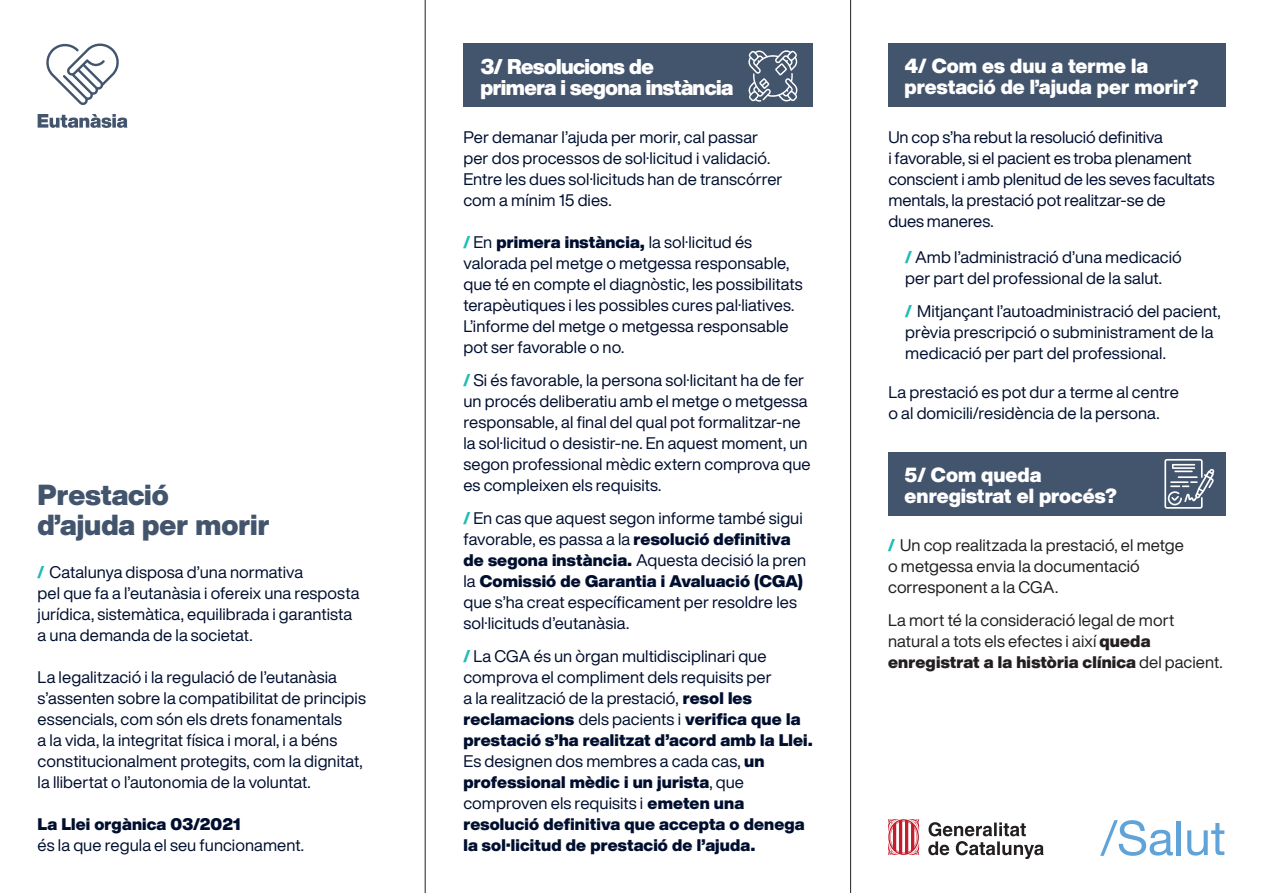
<style>
.page{position:relative;width:1263px;height:893px;background:#fff}
.page>*{position:absolute;margin:0;border:0;box-sizing:border-box;transform-origin:0 0}
.t1{font:900 28.5px "Helvetica Now Display";color:#43546d}
.t2{font:900 21px "Helvetica Now Display";letter-spacing:-.025em;color:#fff}
.t3{font:900 20.1px/21px "Helvetica Now Display";color:#fff}
.CAT_TEXT{font:16.5px/21px "Helvetica Now Display";letter-spacing:.005em;color:#000f2f}
.CAT_TEXT-2{font:900 16.5px/21px "Helvetica Now Display";letter-spacing:.01em;color:#000f2f}
.CAT_TEXT-3{font:16.5px/21px "Helvetica Now Display";letter-spacing:-.005em;color:#020e31}
.CAT_TEXT-4{font:16.5px "Helvetica Now Display";letter-spacing:.005em;color:#231f20}
.CAT_TEXT-5{font:900 16.5px "Helvetica Now Display";letter-spacing:.01em;color:#231f20}
.s1{font-family:"Helvetica Neue LT Std";font-weight:800;color:#1dbcb6}
.s2{font-weight:900}
.s3{font-weight:400}
</style>
<div class="page">
<div style="left:463px;top:43px;width:350px;height:64px;background:#43546d"></div>
<div style="left:888px;top:43px;width:337px;height:64px;background:#43546d"></div>
<div style="left:888px;top:452px;width:337px;height:64px;background:#43546d"></div>
<svg style="left:46px;top:43px;width:73px;height:62px"></svg>
<svg style="left:38px;top:114px;width:89px;height:14px"></svg>
<svg style="left:928px;top:822px;width:116px;height:37px"></svg>
<svg style="left:888px;top:819px;width:31px;height:36px"></svg>
<svg style="left:1100px;top:820px;width:73px;height:36px"></svg>
<hr style="left:1177px;top:821px;width:4px;height:34px;background:#60a3d8">
<svg style="left:1187px;top:823px;width:37px;height:33px"></svg>
<svg style="left:1164px;top:459px;width:50px;height:50px"></svg>
<svg style="left:748px;top:50px;width:49px;height:52px"></svg>
<hr style="left:425px;top:0;width:1px;height:893px;background:#231f20">
<hr style="left:850px;top:0;width:1px;height:893px;background:#231f20">
<p class="t3" style="left:904px;top:56px;width:295px">4/ Com es duu a terme la prestació de l’ajuda per morir?</p>
<p class="CAT_TEXT-3" style="left:888px;top:127px;width:276px">Un cop s’ha rebut la resolució definitiva</p>
<p class="CAT_TEXT-3" style="left:888px;top:148px;width:328px">i favorable, si el pacient es troba plenament conscient i amb plenitud de les seves facultats mentals, la prestació pot realitzar-se de</p>
<p class="CAT_TEXT-3" style="left:888px;top:211px;width:107px">dues maneres.</p>
<p class="CAT_TEXT" style="left:905px;top:247px;width:278px"><span class="s1">/</span> Amb l’administració d’una medicació</p>
<p class="CAT_TEXT" style="left:905px;top:268px;width:258px">per part del professional de la salut.</p>
<p class="CAT_TEXT" style="left:905px;top:301px;width:317px"><span class="s1">/</span> Mitjançant l’autoadministració del pacient, prèvia prescripció o subministrament de la medicació per part del professional.</p>
<p class="t2" style="left:480px;top:52px;width:175px">3/ Resolucions de</p>
<p class="t2" style="left:480px;top:73px;width:254px">primera i segona instància</p>
<p class="CAT_TEXT" style="left:463px;top:127px;width:296px">Per demanar l’ajuda per morir, cal passar</p>
<p class="CAT_TEXT" style="left:463px;top:148px;width:308px">per dos processos de sol·licitud i validació.</p>
<p class="CAT_TEXT" style="left:463px;top:169px;width:321px">Entre les dues sol·licituds han de transcórrer com a mínim 15 dies.</p>
<p class="CAT_TEXT" style="left:463px;top:232px;width:290px"><span class="s1">/</span> En <span class="s2">primera instància,</span> la sol·licitud és</p>
<p class="CAT_TEXT" style="left:463px;top:253px;width:341px">valorada pel metge o metgessa responsable, que té en compte el diagnòstic, les possibilitats terapèutiques i les possibles cures pal·liatives.</p>
<p class="CAT_TEXT" style="left:463px;top:316px;width:327px">L’informe del metge o metgessa responsable pot ser favorable o no.</p>
<p class="CAT_TEXT" style="left:463px;top:370px;width:349px"><span class="s1">/</span> Si és favorable, la persona sol·licitant ha de fer un procés deliberatiu amb el metge o metgessa responsable, al final del qual pot formalitzar-ne la sol·licitud o desistir-ne. En aquest moment, un segon professional mèdic extern comprova que es compleixen els requisits.</p>
<p class="CAT_TEXT" style="left:463px;top:508px;width:344px"><span class="s1">/</span> En cas que aquest segon informe també sigui favorable, es passa a la <span class="s2">resolució definitiva de segona instància.</span> Aquesta decisió la pren la <span class="s2">Comissió de Garantia i Avaluació (CGA) </span>que s’ha creat específicament per resoldre les sol·licituds d’eutanàsia.</p>
<p class="CAT_TEXT" style="left:463px;top:646px;width:305px"><span class="s1">/</span> La CGA és un òrgan multidisciplinari que</p>
<p class="CAT_TEXT" style="left:463px;top:667px;width:310px">comprova el compliment dels requisits per</p>
<p class="CAT_TEXT" style="left:463px;top:688px;width:290px">a la realització de la prestació, <span class="s2">resol les</span></p>
<p class="CAT_TEXT-2" style="left:463px;top:709px;width:351px">reclamacions <span class="s3">dels pacients i</span> verifica que la prestació s’ha realitzat d’acord amb la Llei.<br><span class="s3">Es designen dos membres a cada cas,</span> un</p>
<p class="CAT_TEXT-2" style="left:463px;top:772px;width:282px">professional mèdic i un jurista<span class="s3">, que</span></p>
<p class="CAT_TEXT" style="left:463px;top:793px;width:282px">comproven els requisits i <span class="s2">emeten una</span></p>
<p class="CAT_TEXT-2" style="left:463px;top:814px;width:343px">resolució definitiva que accepta o denega la sol·licitud de prestació de l’ajuda.</p>
<p class="CAT_TEXT" style="left:888px;top:382px;width:292px">La prestació es pot dur a terme al centre</p>
<p class="CAT_TEXT" style="left:888px;top:403px;width:273px">o al domicili/residència de la persona.</p>
<p class="t3" style="left:904px;top:464px;width:138px">5/ Com queda</p>
<p class="t1" style="left:38px;top:475px;width:133px">Prestació</p>
<p class="t3" style="left:904px;top:485px;width:214px">enregistrat el procés?</p>
<p class="t1" style="left:38px;top:505px;width:234px">d’ajuda per morir</p>
<p class="CAT_TEXT" style="left:38px;top:562px;width:267px"><span class="s1">/</span> Catalunya disposa d’una normativa</p>
<p class="CAT_TEXT" style="left:38px;top:583px;width:323px">pel que fa a l’eutanàsia i ofereix una resposta jurídica, sistemàtica, equilibrada i garantista</p>
<p class="CAT_TEXT" style="left:38px;top:625px;width:216px">a una demanda de la societat.</p>
<p class="CAT_TEXT" style="left:38px;top:667px;width:330px">La legalització i la regulació de l’eutanàsia s’assenten sobre la compatibilitat de principis essencials, com són els drets fonamentals</p>
<p class="CAT_TEXT" style="left:38px;top:730px;width:327px">a la vida, la integritat física i moral, i a béns constitucionalment protegits, com la dignitat, la llibertat o l’autonomia de la voluntat.</p>
<p class="CAT_TEXT-2" style="left:38px;top:814px;width:204px">La Llei orgànica 03/2021</p>
<p class="CAT_TEXT" style="left:38px;top:835px;width:268px">és la que regula el seu funcionament.</p>
<p class="CAT_TEXT-4" style="left:888px;top:534px;width:297px"><span class="s1">/</span> Un cop realitzada la prestació, el metge</p>
<p class="CAT_TEXT-4" style="left:888px;top:555px;width:253px">o metgessa envia la documentació</p>
<p class="CAT_TEXT-4" style="left:888px;top:576px;width:172px">corresponent a la CGA.</p>
<p class="CAT_TEXT-4" style="left:888px;top:609px;width:288px">La mort té la consideració legal de mort</p>
<p class="CAT_TEXT-4" style="left:888px;top:630px;width:264px">natural a tots els efectes i així <span class="s2">queda</span></p>
<p class="CAT_TEXT-5" style="left:888px;top:651px;width:336px">enregistrat a la història clínica <span class="s3">del pacient.</span></p>
</div>
